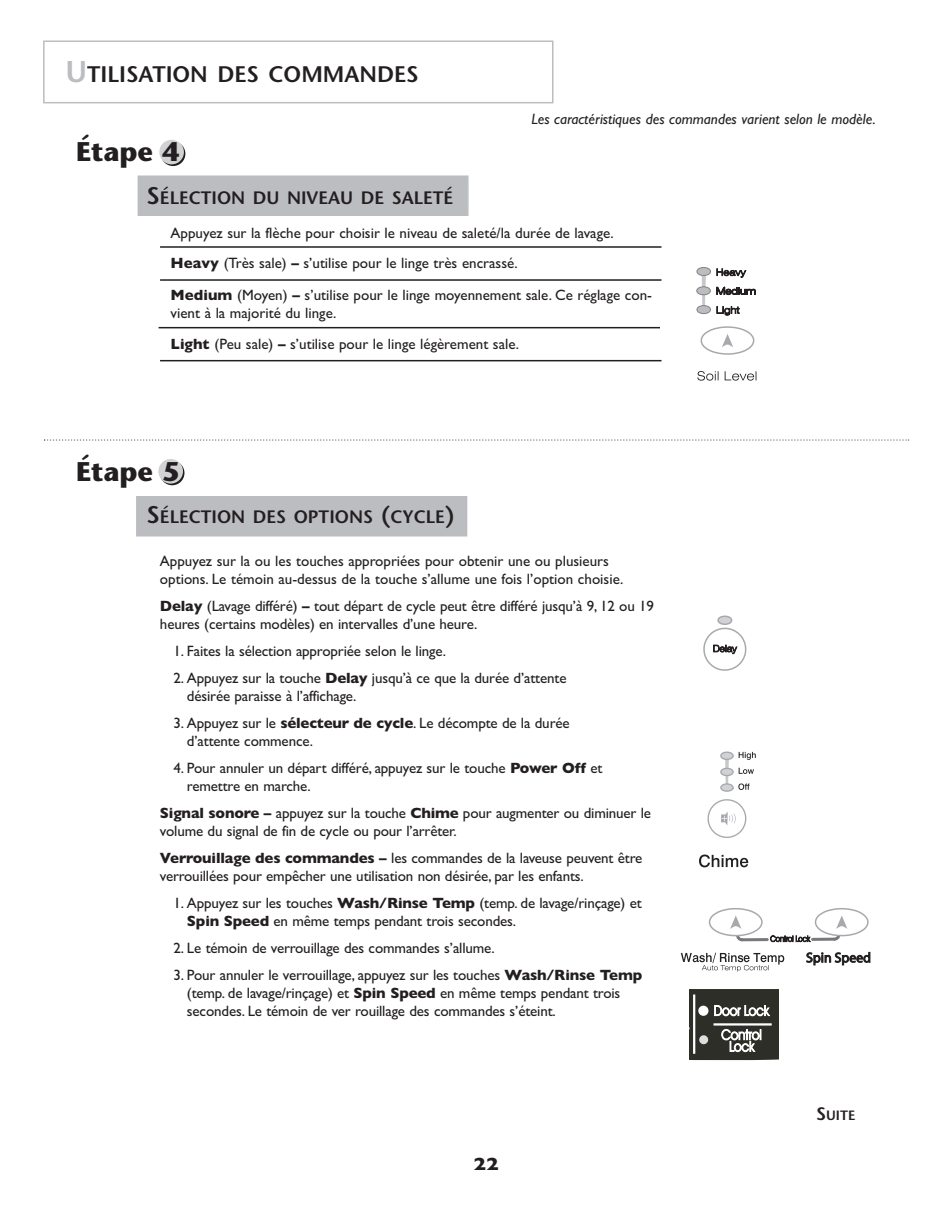
<style>
.page{position:relative;width:945px;height:1215px;background:#fff}
.page>*{position:absolute;margin:0;border:0;box-sizing:border-box;transform-origin:0 0}
.t1{font:700 27px "Stone Sans";color:#231f20}
.t2{font:600 22.5px "Stone Sans";color:#231f20}
.t3{font:600 18px "Stone Sans";color:#231f20}
.t4{font:700 18px "Gill Sans";color:#231f20;scale:1.2 1}
.t5{font:15px/18px "Gill Sans";letter-spacing:-.01em;color:#231f20}
.t6{font:italic 15px "Gill Sans";color:#231f20}
.t7{font:600 13.5px "Stone Sans";color:#231f20}
.s1{font-size:30px;color:#bcbdc0}
.s2{font-size:24px}
.s3{font-weight:700}
.s4{font-size:18px}
</style>
<div class="page">
<div style="left:43px;top:41px;width:511px;height:62px;border:2px solid #bcbdc0"></div>
<div style="left:138px;top:498px;width:328px;height:37px;background:#bcbdc0"></div>
<div style="left:136px;top:496px;width:331px;height:41px;border:2px solid #bcbdc0"></div>
<svg style="left:160px;top:461px;width:24px;height:24px"></svg>
<div style="left:158px;top:459px;width:25px;height:25px;background:#d1d2d4;border-radius:50%"></div>
<div style="left:139px;top:177px;width:328px;height:37px;background:#bcbdc0"></div>
<div style="left:138px;top:176px;width:331px;height:40px;border:2px solid #bcbdc0"></div>
<svg style="left:161px;top:141px;width:24px;height:25px"></svg>
<div style="left:159px;top:140px;width:25px;height:24px;background:#d1d2d4;border-radius:50%"></div>
<hr style="left:160px;top:279px;width:502px;height:2px;background:#231f20">
<hr style="left:159px;top:327px;width:501px;height:1px;background:#231f20">
<hr style="left:160px;top:360px;width:502px;height:1px;background:#231f20">
<hr style="left:160px;top:246px;width:502px;height:2px;background:#231f20">
<svg style="left:700px;top:326px;width:55px;height:28px"></svg>
<svg style="left:697px;top:371px;width:59px;height:10px"></svg>
<svg style="left:696px;top:268px;width:60px;height:48px"></svg>
<svg style="left:703px;top:616px;width:44px;height:55px"></svg>
<svg style="left:699px;top:855px;width:49px;height:12px"></svg>
<svg style="left:707px;top:752px;width:49px;height:86px"></svg>
<hr style="left:742px;top:938px;width:25px;height:3px;background:#76787b">
<svg style="left:770px;top:908px;width:99px;height:34px"></svg>
<svg style="left:708px;top:908px;width:55px;height:34px"></svg>
<svg style="left:681px;top:953px;width:103px;height:19px"></svg>
<svg style="left:806px;top:952px;width:64px;height:13px"></svg>
<svg style="left:689px;top:989px;width:89px;height:72px;background:#51514c"></svg>
<div style="left:698px;top:1006px;width:11px;height:10px;background:#fff;border-radius:50%"></div>
<svg style="left:44px;top:439px;width:865px;height:2px"></svg>
<h2 class="t2" style="left:66px;top:66px;width:355px"><span class="s1">U</span>TILISATION DES COMMANDES</h2>
<p class="t6" style="left:532px;top:110px;width:346px">Les caractéristiques des commandes varient selon le modèle.</p>
<h1 class="t1" style="left:76px;top:141px;width:105px">Étape 4</h1>
<p class="t3" style="left:147px;top:190px;width:308px"><span class="s2">S</span>ÉLECTION DU NIVEAU DE SALETÉ</p>
<p class="t5" style="left:171px;top:224px;width:445px">Appuyez sur la flèche pour choisir le niveau de saleté/la durée de lavage.</p>
<p class="t5" style="left:171px;top:247px;width:483px;line-height:31.5px"><span class="s3">Heavy</span> (Très sale) <span class="s3">–</span> s’utilise pour le linge très encrassé.<br><span class="s3">Medium</span> (Moyen) <span class="s3">–</span> s’utilise pour le linge moyennement sale. Ce réglage con-</p>
<p class="t5" style="left:171px;top:297px;width:350px;line-height:31.5px">vient à la majorité du linge.<br><span class="s3">Light</span> (Peu sale) <span class="s3">–</span> s’utilise pour le linge légèrement sale.</p>
<h1 class="t1" style="left:76px;top:461px;width:105px">Étape 5</h1>
<p class="t3" style="left:147px;top:509px;width:310px"><span class="s2">S</span>ÉLECTION DES OPTIONS <span class="s2">(</span>CYCLE<span class="s2">)</span></p>
<p class="t5" style="left:160px;top:552px;width:465px">Appuyez sur la ou les touches appropriées pour obtenir une ou plusieurs options. Le témoin au-dessus de la touche s’allume une fois l’option choisie.</p>
<p class="t5" style="left:160px;top:597px;width:496px"><span class="s3">Delay</span> (Lavage différé) <span class="s3">–</span> tout départ de cycle peut être différé jusqu’à 9, 12 ou 19 heures (certains modèles) en intervalles d’une heure.</p>
<p class="t5" style="left:173px;top:642px;width:274px">1. Faites la sélection appropriée selon le linge.</p>
<p class="t5" style="left:187px;top:669px;width:381px;text-indent:-14px">2. Appuyez sur la touche <span class="s3">Delay</span> jusqu’à ce que la durée d’attente désirée paraisse à l’affichage.</p>
<p class="t5" style="left:187px;top:714px;width:384px;text-indent:-14px">3. Appuyez sur le <span class="s3">sélecteur de cycle</span>. Le décompte de la durée d’attente commence.</p>
<p class="t5" style="left:187px;top:759px;width:417px;text-indent:-13px">4. Pour annuler un départ différé, appuyez sur le touche <span class="s3">Power Off</span> et remettre en marche.</p>
<p class="t5" style="left:160px;top:804px;width:493px"><span class="s3">Signal sonore –</span> appuyez sur la touche <span class="s3">Chime</span> pour augmenter ou diminuer le volume du signal de fin de cycle ou pour l’arrêter.</p>
<p class="t5" style="left:160px;top:849px;width:484px"><span class="s3">Verrouillage des commandes –</span> les commandes de la laveuse peuvent être verrouillées pour empêcher une utilisation non désirée, par les enfants.</p>
<p class="t5" style="left:187px;top:894px;width:456px;text-indent:-14px">1. Appuyez sur les touches <span class="s3">Wash/Rinse Temp</span> (temp. de lavage/rinçage) et<br><span class="s3">Spin Speed</span> en même temps pendant trois secondes.</p>
<p class="t5" style="left:173px;top:939px;width:323px">2. Le témoin de verrouillage des commandes s’allume.</p>
<p class="t5" style="left:187px;top:966px;width:457px;text-indent:-14px">3. Pour annuler le verrouillage, appuyez sur les touches <span class="s3">Wash/Rinse Temp </span>(temp. de lavage/rinçage) et <span class="s3">Spin Speed</span> en même temps pendant trois secondes. Le témoin de ver rouillage des commandes s’éteint.</p>
<p class="t4" style="left:473px;top:1153px;width:23px">22</p>
<p class="t7" style="left:816px;top:1111px;width:41px"><span class="s4">S</span>UITE</p>
</div>
